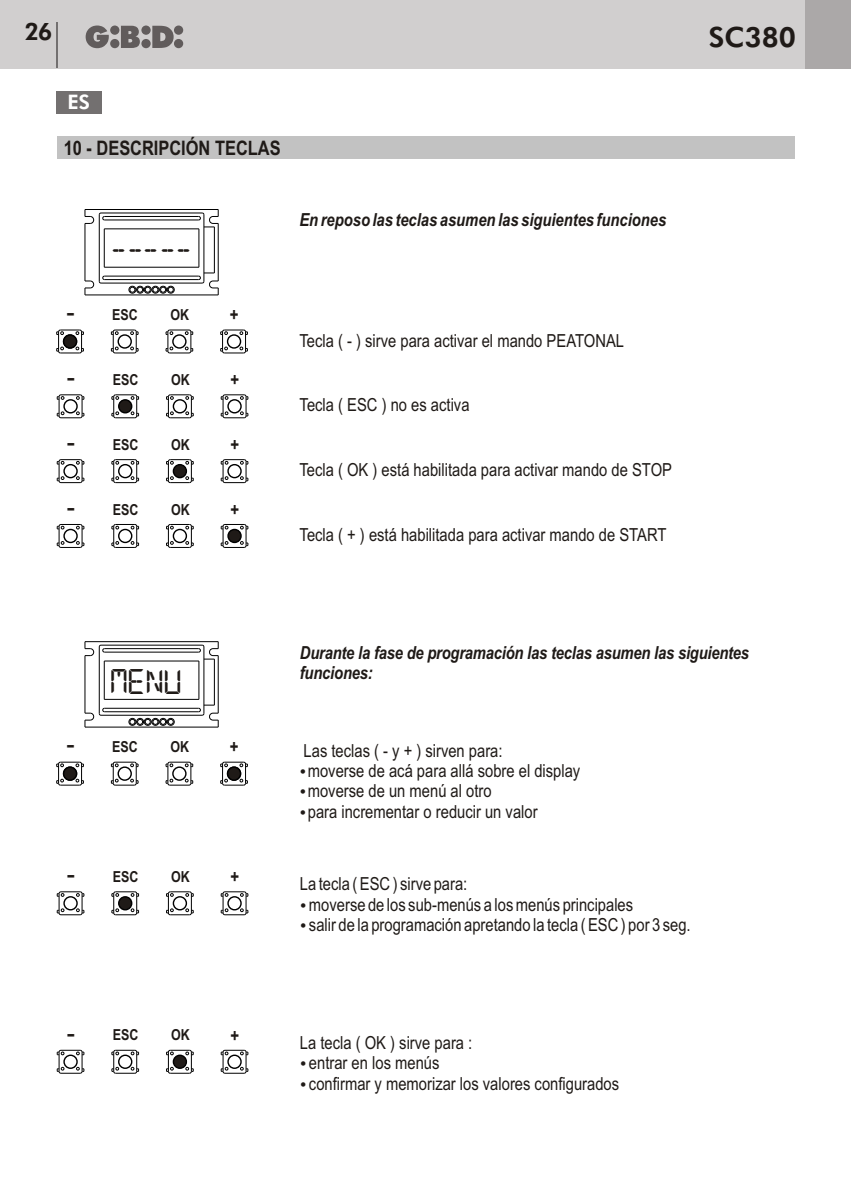
<style>
.page{position:relative;width:851px;height:1191px;background:#fff}
.page>*{position:absolute;margin:0;border:0;box-sizing:border-box;transform-origin:0 0}
.t1{font:32px "Digital Counter 7";color:#1f1a17}
.t2{font:800 28px "Futura BT";color:#1f1a17}
.t3{font:800 24px "Futura BT";color:#1f1a17}
.t4{font:700 20px "Arial Narrow";color:#1f1a17}
.t5{font:800 20px "Futura BT";color:#fff}
.t6{font:700 18.2px "Arial Narrow";color:#1f1a17}
.t7{font:700 18.2px "Arial Narrow";color:#1f1a17;scale:1.67 1}
.t8{font:18px/20.4px "Arial Narrow";color:#1f1a17}
.t9{font:italic 700 18px/20.6px "Arial Narrow";letter-spacing:-.01em;color:#1f1a17}
.t10{font:15.4px "Wingdings";color:#1f1a17}
.t11{font:700 15.2px "Arial Narrow";color:#1f1a17}
.s1{font-size:18.2px}
</style>
<div class="page">
<div style="left:0;top:0;width:850px;height:68px;background:#d1cfcf"></div>
<div style="left:805px;top:0;width:45px;height:68px;background:#aba8a8"></div>
<svg style="left:86px;top:26px;width:97px;height:22px"></svg>
<hr style="left:56px;top:23px;width:2px;height:45px;background:#737070">
<hr style="left:850px;top:0;width:1px;height:68px;background:#aba8a8">
<div style="left:57px;top:91px;width:45px;height:22px;background:#737070"></div>
<div style="left:57px;top:136px;width:737px;height:23px;background:#c2c2c2"></div>
<svg style="left:57px;top:891px;width:27px;height:24px"></svg>
<svg style="left:111px;top:891px;width:28px;height:24px"></svg>
<svg style="left:166px;top:891px;width:28px;height:24px"></svg>
<svg style="left:221px;top:891px;width:27px;height:24px"></svg>
<svg style="left:57px;top:1049px;width:27px;height:25px"></svg>
<svg style="left:111px;top:1049px;width:28px;height:25px"></svg>
<svg style="left:166px;top:1049px;width:28px;height:25px"></svg>
<svg style="left:221px;top:1049px;width:27px;height:25px"></svg>
<svg style="left:221px;top:394px;width:27px;height:24px"></svg>
<svg style="left:221px;top:459px;width:27px;height:24px"></svg>
<svg style="left:221px;top:524px;width:27px;height:24px"></svg>
<svg style="left:166px;top:394px;width:28px;height:24px"></svg>
<svg style="left:166px;top:459px;width:28px;height:24px"></svg>
<svg style="left:166px;top:524px;width:28px;height:24px"></svg>
<svg style="left:111px;top:394px;width:28px;height:24px"></svg>
<svg style="left:111px;top:459px;width:28px;height:24px"></svg>
<svg style="left:111px;top:524px;width:28px;height:24px"></svg>
<svg style="left:57px;top:394px;width:27px;height:24px"></svg>
<svg style="left:57px;top:459px;width:27px;height:24px"></svg>
<svg style="left:57px;top:524px;width:27px;height:24px"></svg>
<hr style="left:85px;top:294px;width:133px;height:1px;background:#000">
<hr style="left:85px;top:223px;width:1px;height:58px;background:#000">
<hr style="left:85px;top:209px;width:133px;height:1px;background:#000">
<svg style="left:56px;top:329px;width:28px;height:25px"></svg>
<hr style="left:99px;top:215px;width:1px;height:66px;background:#000">
<hr style="left:104px;top:276px;width:95px;height:1px;background:#000">
<svg style="left:85px;top:275px;width:20px;height:20px"></svg>
<hr style="left:104px;top:279px;width:95px;height:1px;background:#000">
<hr style="left:104px;top:220px;width:95px;height:1px;background:#000">
<hr style="left:104px;top:216px;width:95px;height:1px;background:#000">
<svg style="left:85px;top:210px;width:20px;height:14px"></svg>
<hr style="left:104px;top:228px;width:95px;height:1px;background:#000">
<hr style="left:104px;top:267px;width:95px;height:1px;background:#000">
<hr style="left:104px;top:229px;width:1px;height:38px;background:#000">
<hr style="left:101px;top:283px;width:101px;height:1px;background:#000">
<hr style="left:101px;top:213px;width:101px;height:1px;background:#000">
<div style="left:128px;top:286px;width:8px;height:7px;border:1px solid #000;border-radius:50%"></div>
<div style="left:136px;top:286px;width:8px;height:7px;border:1px solid #000;border-radius:50%"></div>
<div style="left:151px;top:286px;width:8px;height:7px;border:1px solid #000;border-radius:50%"></div>
<div style="left:144px;top:286px;width:8px;height:7px;border:1px solid #000;border-radius:50%"></div>
<div style="left:167px;top:286px;width:8px;height:7px;border:1px solid #000;border-radius:50%"></div>
<svg style="left:129px;top:287px;width:45px;height:5px"></svg>
<div style="left:159px;top:286px;width:8px;height:7px;border:1px solid #000;border-radius:50%"></div>
<hr style="left:198px;top:229px;width:1px;height:38px;background:#000">
<hr style="left:203px;top:215px;width:1px;height:66px;background:#000">
<hr style="left:214px;top:227px;width:1px;height:46px;background:#000">
<hr style="left:218px;top:223px;width:1px;height:58px;background:#000">
<svg style="left:198px;top:209px;width:21px;height:18px"></svg>
<svg style="left:198px;top:272px;width:21px;height:23px"></svg>
<svg style="left:111px;top:329px;width:28px;height:25px"></svg>
<svg style="left:166px;top:329px;width:27px;height:25px"></svg>
<svg style="left:220px;top:329px;width:28px;height:25px"></svg>
<hr style="left:85px;top:726px;width:133px;height:1px;background:#000">
<hr style="left:85px;top:655px;width:1px;height:58px;background:#000">
<hr style="left:85px;top:641px;width:133px;height:1px;background:#000">
<svg style="left:56px;top:761px;width:28px;height:25px"></svg>
<hr style="left:99px;top:647px;width:1px;height:66px;background:#000">
<hr style="left:104px;top:708px;width:95px;height:1px;background:#000">
<svg style="left:85px;top:707px;width:20px;height:20px"></svg>
<hr style="left:104px;top:711px;width:95px;height:1px;background:#000">
<hr style="left:104px;top:652px;width:95px;height:1px;background:#000">
<hr style="left:104px;top:648px;width:95px;height:1px;background:#000">
<svg style="left:85px;top:641px;width:20px;height:15px"></svg>
<hr style="left:104px;top:660px;width:95px;height:1px;background:#000">
<hr style="left:104px;top:699px;width:95px;height:1px;background:#000">
<hr style="left:104px;top:661px;width:1px;height:38px;background:#000">
<hr style="left:101px;top:715px;width:101px;height:1px;background:#000">
<hr style="left:101px;top:645px;width:101px;height:1px;background:#000">
<div style="left:128px;top:718px;width:8px;height:7px;border:1px solid #000;border-radius:50%"></div>
<div style="left:136px;top:718px;width:8px;height:7px;border:1px solid #000;border-radius:50%"></div>
<div style="left:151px;top:718px;width:8px;height:7px;border:1px solid #000;border-radius:50%"></div>
<div style="left:144px;top:718px;width:8px;height:7px;border:1px solid #000;border-radius:50%"></div>
<div style="left:167px;top:718px;width:8px;height:7px;border:1px solid #000;border-radius:50%"></div>
<svg style="left:129px;top:719px;width:45px;height:5px"></svg>
<div style="left:159px;top:718px;width:8px;height:7px;border:1px solid #000;border-radius:50%"></div>
<hr style="left:198px;top:661px;width:1px;height:38px;background:#000">
<hr style="left:203px;top:647px;width:1px;height:66px;background:#000">
<hr style="left:214px;top:659px;width:1px;height:46px;background:#000">
<hr style="left:218px;top:655px;width:1px;height:58px;background:#000">
<svg style="left:198px;top:641px;width:21px;height:18px"></svg>
<svg style="left:198px;top:704px;width:21px;height:23px"></svg>
<svg style="left:111px;top:761px;width:28px;height:25px"></svg>
<svg style="left:166px;top:761px;width:27px;height:25px"></svg>
<svg style="left:220px;top:761px;width:28px;height:25px"></svg>
<div style="left:63px;top:334px;width:14px;height:15px;background:#1f1a17;border:1px solid #000;border-radius:50%"></div>
<div style="left:63px;top:766px;width:14px;height:15px;background:#1f1a17;border:1px solid #000;border-radius:50%"></div>
<div style="left:227px;top:766px;width:14px;height:15px;background:#1f1a17;border:1px solid #000;border-radius:50%"></div>
<h3 class="t3" style="left:24px;top:22px;width:29px">26</h3>
<h2 class="t2" style="left:708px;top:26px;width:89px">SC380</h2>
<p class="t5" style="left:67px;top:94px;width:24px">ES</p>
<p class="t4" style="left:64px;top:140px;width:218px">10 - DESCRIPCIÓN TECLAS</p>
<h1 class="t1" style="left:111px;top:234px;width:84px">-----</h1>
<p class="t11" style="left:66px;top:309px;width:73px"><span class="s1">-</span> ESC</p>
<p class="t11" style="left:170px;top:309px;width:20px">OK</p>
<p class="t6" style="left:230px;top:308px;width:10px">+</p>
<p class="t7" style="left:67px;top:371px;width:6px">-</p>
<p class="t11" style="left:113px;top:374px;width:27px">ESC</p>
<p class="t11" style="left:171px;top:374px;width:20px">OK</p>
<p class="t6" style="left:230px;top:373px;width:10px">+</p>
<p class="t7" style="left:67px;top:436px;width:6px">-</p>
<p class="t11" style="left:113px;top:438px;width:27px">ESC</p>
<p class="t11" style="left:171px;top:439px;width:20px">OK</p>
<p class="t6" style="left:230px;top:438px;width:10px">+</p>
<p class="t7" style="left:67px;top:500px;width:6px">-</p>
<p class="t11" style="left:113px;top:503px;width:27px">ESC</p>
<p class="t11" style="left:171px;top:503px;width:20px">OK</p>
<p class="t6" style="left:230px;top:502px;width:10px">+</p>
<p class="t9" style="left:299px;top:211px;width:368px">En reposo las teclas asumen las siguientes funciones</p>
<p class="t8" style="left:299px;top:332px;width:326px">Tecla ( - ) sirve para activar el mando PEATONAL</p>
<p class="t8" style="left:299px;top:396px;width:171px">Tecla ( ESC ) no es activa</p>
<p class="t8" style="left:299px;top:461px;width:374px">Tecla ( OK ) está habilitada para activar mando de STOP</p>
<p class="t8" style="left:299px;top:526px;width:368px">Tecla ( + ) está habilitada para activar mando de START</p>
<h1 class="t1" style="left:111px;top:664px;width:73px">MENU</h1>
<p class="t11" style="left:66px;top:741px;width:73px"><span class="s1">-</span> ESC</p>
<p class="t11" style="left:170px;top:741px;width:20px">OK</p>
<p class="t6" style="left:230px;top:740px;width:10px">+</p>
<p class="t11" style="left:67px;top:870px;width:73px"><span class="s1">-</span> ESC</p>
<p class="t11" style="left:171px;top:871px;width:20px">OK</p>
<p class="t6" style="left:230px;top:870px;width:10px">+</p>
<p class="t11" style="left:67px;top:1029px;width:73px"><span class="s1">-</span> ESC</p>
<p class="t11" style="left:171px;top:1029px;width:20px">OK</p>
<p class="t6" style="left:230px;top:1028px;width:10px">+</p>
<p class="t9" style="left:300px;top:643px;width:450px">Durante la fase de programación las teclas asumen las siguientes funciones:</p>
<p class="t8" style="left:303px;top:742px;width:200px">Las teclas ( - y + ) sirven para:</p>
<p class="t8" style="left:299px;top:762px;width:282px">•moverse de acá para allá sobre el display</p>
<p class="t10" style="left:299px;top:806px;width:47px">•</p>
<p class="t8" style="left:308px;top:782px;width:231px">moverse de un menú al otro<br>para incrementar o reducir un valor</p>
<p class="t10" style="left:299px;top:785px;width:47px">•</p>
<p class="t8" style="left:300px;top:875px;width:169px">La tecla ( ESC ) sirve para:</p>
<p class="t10" style="left:300px;top:919px;width:47px">•</p>
<p class="t8" style="left:309px;top:895px;width:383px">moverse de los sub-menús a los menús principales<br>salir de la programación apretando la tecla ( ESC ) por 3 seg.</p>
<p class="t10" style="left:300px;top:898px;width:47px">•</p>
<p class="t8" style="left:300px;top:1034px;width:174px">La tecla ( OK ) sirve para :</p>
<p class="t8" style="left:309px;top:1054px;width:312px;text-indent:-9px">•entrar en los menús<br>confirmar y memorizar los valores configurados</p>
<p class="t10" style="left:300px;top:1078px;width:47px">•</p>
</div>
